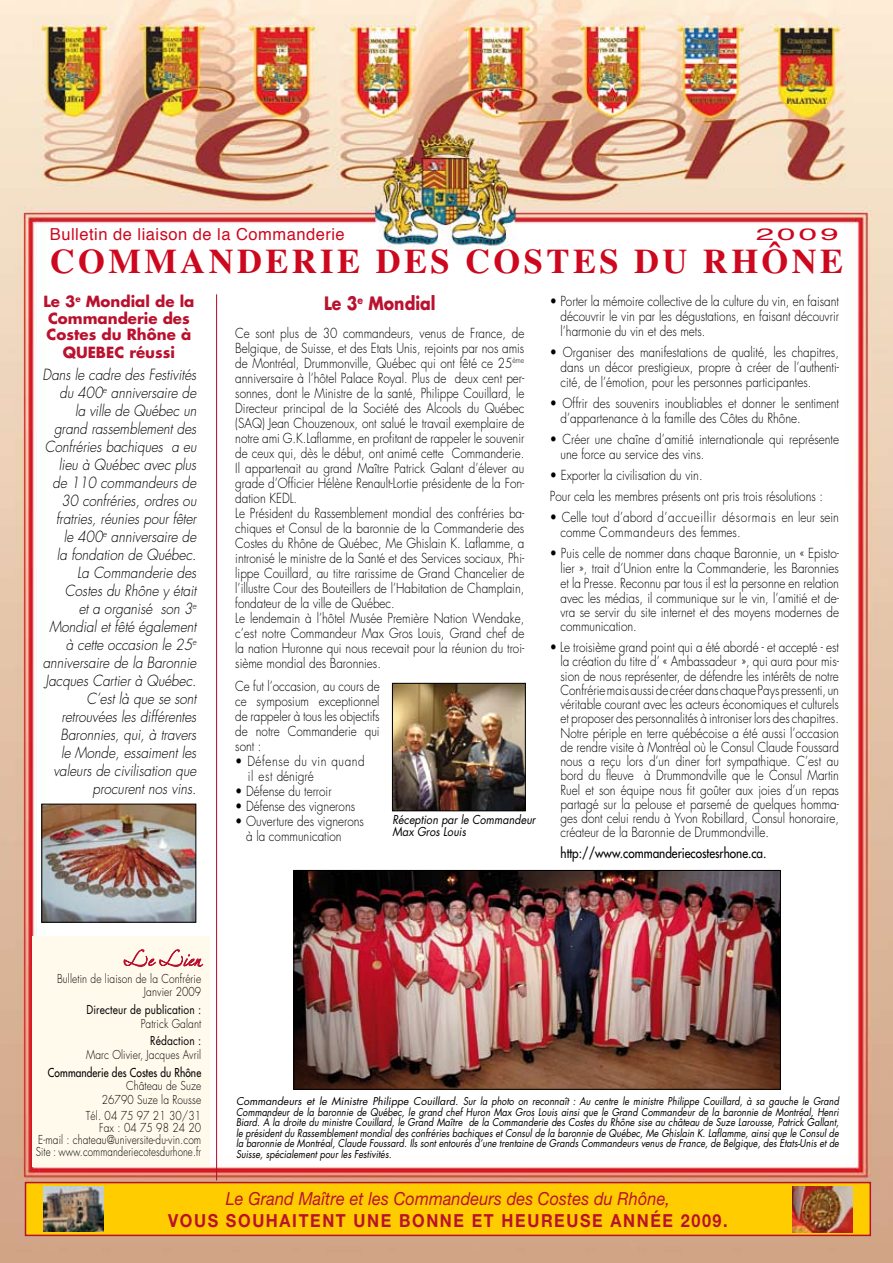
<style>
.page{position:relative;width:893px;height:1263px;background:#fff}
.page>*{position:absolute;margin:0;border:0;box-sizing:border-box;transform-origin:0 0}
.t1{font:700 34.5px "Times";letter-spacing:.1em;color:#cd071e}
.t2{font:italic 18px "Helvetica Neue";letter-spacing:.01em;color:#ba112e;scale:.9 1}
.t3{font:700 18px "Helvetica Neue";letter-spacing:.1em;color:#ba112e;scale:.9 1}
.t4{font:700 18px "Futura";color:#ba112e;scale:.87 1}
.t5{font:16.5px "Helvetica";letter-spacing:.03em;color:#cd071e}
.t6{font:16.5px "Helvetica";letter-spacing:.03em;color:#cd071e;scale:2 1}
.t7{font:italic 300 15px/18px "Futura";color:#000;text-align:right;scale:.9 1}
.t8{font:700 15px/16.5px "Futura";color:#ba112e}
.t9{font:300 13.5px/15px "Futura";color:#000;scale:.87 1}
.t10{font:300 13.5px/15px "Futura";letter-spacing:.04em;color:#000;scale:.87 1}
.t11{font:13.5px "Futura";color:#000;scale:.87 1}
.t12{font:300 13.5px/15px "Futura";letter-spacing:.05em;color:#000;scale:.87 1}
.t13{font:300 12px/12px "Futura";letter-spacing:.01em;color:#000;text-align:right;scale:.85 1}
.t14{font:italic 12px/12px "Futura";color:#000;scale:.9 1}
.t15{font:12px "Futura";letter-spacing:.01em;color:#000;scale:.85 1}
.t16{font:12px "Futura";letter-spacing:.01em;color:#000;scale:.84 1}
.t17{font:italic 10.5px/10.5px "Futura";color:#000;text-align:justify}
</style>
<div class="page">
<img style="left:0;top:0;width:893px;height:1263px">
<hr style="left:216px;top:294px;width:1px;height:886px;background:#ba112e">
<div style="left:33px;top:936px;width:177px;height:231px;background:#fffaeb"></div>
<svg style="left:124px;top:949px;width:79px;height:18px"></svg>
<div style="left:26px;top:1182px;width:844px;height:53px;background:#fc0"></div>
<div style="left:25px;top:1182px;width:846px;height:54px;border:2px solid #ba112e"></div>
<img style="left:43px;top:806px;width:151px;height:114px">
<div style="left:41px;top:804px;width:155px;height:118px;border:1px solid #000"></div>
<img style="left:295px;top:872px;width:484px;height:216px">
<div style="left:293px;top:870px;width:488px;height:220px;border:1px solid #000"></div>
<img style="left:394px;top:685px;width:130px;height:124px">
<div style="left:392px;top:683px;width:134px;height:128px;border:1px solid #000"></div>
<img style="left:44px;top:1186px;width:60px;height:45px">
<img style="left:793px;top:1186px;width:60px;height:46px">
<p class="t5" style="left:50px;top:220px;width:296px">Bulletin de liaison de la Commanderie</p>
<p class="t6" style="left:756px;top:220px;width:43px">2009</p>
<h1 class="t1" style="left:50px;top:241px;width:769px">COMMANDERIE DES COSTES DU Rhône</h1>
<p class="t8" style="left:43px;top:293px;width:153px">Le 3<sup>e</sup> Mondial de la<br>Commanderie des<br>Costes du Rhône à</p>
<p class="t8" style="left:63px;top:344px;width:114px">QUEBEC réussi</p>
<p class="t7" style="left:43px;top:366px;width:172px">Dans le cadre des Festivités du 400<sup>e</sup> anniversaire de<br>la ville de Québec un grand rassemblement des<br>Confréries bachiques a eu lieu à Québec avec plus de 110 commandeurs de<br>30 confréries, ordres ou fratries, réunies pour fêter<br>le 400<sup>e</sup> anniversaire de<br>la fondation de Québec.<br>La Commanderie des<br>Costes du Rhône y était<br>et a organisé son 3<sup>e<br></sup>Mondial et fêté également à cette occasion le 25<sup>e </sup>anniversaire de la Baronnie<br>Jacques Cartier à Québec.<br>C’est là que se sont retrouvées les différentes<br>Baronnies, qui, à travers<br>le Monde, essaiment les valeurs de civilisation que procurent nos vins.</p>
<h2 class="t4" style="left:324px;top:291px;width:129px">Le 3<sup>e</sup> Mondial</h2>
<p class="t9" style="left:235px;top:326px;width:334px">Ce sont plus de 30 commandeurs, venus de France, de Belgique, de Suisse, et des Etats Unis, rejoints par nos amis de Montréal, Drummonville, Québec qui ont fêté ce 25<sup>ème </sup>anniversaire à l’hôtel Palace Royal. Plus de deux cent per&shy;sonnes, dont le Ministre de la santé, Philippe Couillard, le Directeur principal de la Société des Alcools du Québec (SAQ) Jean Chouzenoux, ont salué le travail exemplaire de notre ami G.K.Laflamme, en profitant de rappeler le souvenir de ceux qui, dès le début, ont animé cette Commanderie.<br>Il appartenait au grand Maître Patrick Galant d’élever au grade d’Officier Hélène Renault-Lortie présidente de la Fon&shy;dation KEDL.<br>Le Président du Rassemblement mondial des confréries ba&shy;chiques et Consul de la baronnie de la Commanderie des Costes du Rhône de Québec, Me Ghislain K. Laflamme, a intronisé le ministre de la Santé et des Services sociaux, Phi&shy;lippe Couillard, au titre rarissime de Grand Chancelier de l’illustre Cour des Bouteillers de l’Habitation de Champlain, fondateur de la ville de Québec.<br>Le lendemain à l’hôtel Musée Première Nation Wendake, c’est notre Commandeur Max Gros Louis, Grand chef de la nation Huronne qui nous recevait pour la réunion du troi&shy;sième mondial des Baronnies.</p>
<p class="t9" style="left:235px;top:679px;width:167px;text-align:justify">Ce fut l’occasion, au cours de ce symposium exceptionnel de rappeler à tous les objectifs de notre Commanderie qui sont :</p>
<p class="t12" style="left:248px;top:754px;width:136px;text-indent:-13px">• Défense du vin quand il est dénigré</p>
<p class="t9" style="left:235px;top:784px;width:112px">• Défense du terroir</p>
<p class="t9" style="left:235px;top:799px;width:139px">• Défense des vignerons</p>
<p class="t9" style="left:246px;top:814px;width:137px;text-indent:-11px">• Ouverture des vignerons à la communication</p>
<p class="t14" style="left:392px;top:814px;width:160px">Réception par le Commandeur<br>Max Gros Louis</p>
<p class="t9" style="left:560px;top:294px;width:322px;text-align:justify;text-indent:-11px">• Porter la mémoire collective de la culture du vin, en faisant découvrir le vin par les dégustations, en faisant découvrir l’harmonie du vin et des mets.</p>
<p class="t9" style="left:560px;top:345px;width:322px;text-align:justify;text-indent:-11px">• Organiser des manifestations de qualité, les chapitres, dans un décor prestigieux, propre à créer de l’authenti&shy;cité, de l’émotion, pour les personnes participantes.</p>
<p class="t9" style="left:560px;top:396px;width:322px;text-indent:-11px">• Offrir des souvenirs inoubliables et donner le sentiment d’appartenance à la famille des Côtes du Rhône.</p>
<p class="t9" style="left:560px;top:432px;width:322px;text-indent:-11px">• Créer une chaîne d’amitié internationale qui représente une force au service des vins.</p>
<p class="t9" style="left:550px;top:465px;width:316px;line-height:21px">• Exporter la civilisation du vin.<br>Pour cela les membres présents ont pris trois résolutions :</p>
<p class="t10" style="left:560px;top:510px;width:322px;text-indent:-11px">• Celle tout d’abord d’accueillir désormais en leur sein comme Commandeurs des femmes.</p>
<p class="t9" style="left:560px;top:546px;width:322px;line-height:14.5px;text-align:justify;text-indent:-11px">• Puis celle de nommer dans chaque Baronnie, un « Episto&shy;lier », trait d’Union entre la Commanderie, les Baronnies et la Presse. Reconnu par tous il est la personne en relation avec les médias, il communique sur le vin, l’amitié et de&shy;vra se servir du site internet et des moyens modernes de communication.</p>
<p class="t9" style="left:560px;top:640px;width:322px;line-height:14.2px;text-align:justify;text-indent:-11px">• Le troisième grand point qui a été abordé - et accepté - est la création du titre d’ « Ambassadeur », qui aura pour mis&shy;sion de nous représenter, de défendre les intérêts de notre Confrérie mais aussi de créer dans chaque Pays pressenti, un véritable courant avec les acteurs économiques et culturels et proposer des personnalités à introniser lors des chapitres.<br>Notre périple en terre québécoise a été aussi l’occasion de rendre visite à Montréal où le Consul Claude Foussard nous a reçu lors d’un diner fort sympathique. C’est au bord du fleuve à Drummondville que le Consul Martin Ruel et son équipe nous fit goûter aux joies d’un repas partagé sur la pelouse et parsemé de quelques homma&shy;ges dont celui rendu à Yvon Robillard, Consul honoraire, créateur de la Baronnie de Drummondville.</p>
<p class="t11" style="left:560px;top:844px;width:238px">http://www.commanderiecostesrhone.ca.</p>
<p class="t13" style="left:57px;top:972px;width:171px;line-height:13.5px">Bulletin de liaison de la Confrérie<br>Janvier 2009</p>
<p class="t15" style="left:86px;top:1001px;width:137px">Directeur de publication :</p>
<p class="t13" style="left:141px;top:1017px;width:73px">Patrick Galant</p>
<p class="t15" style="left:150px;top:1033px;width:61px">Rédaction :</p>
<p class="t13" style="left:86px;top:1049px;width:137px">Marc Olivier, Jacques Avril</p>
<p class="t16" style="left:48px;top:1064px;width:184px">Commanderie des Costes du Rhône</p>
<p class="t13" style="left:102px;top:1079px;width:119px;line-height:13.5px">Château de Suze<br>26790 Suze la Rousse</p>
<p class="t13" style="left:36px;top:1110px;width:196px">Tél. 04 75 97 21 30/31<br>Fax : 04 75 98 24 20<br>E-mail : chateau@universite-du-vin.com<br>Site : www.commanderiecotesdurhone.fr</p>
<p class="t17" style="left:236px;top:1096px;width:604px">Commandeurs et le Ministre Philippe Couillard. Sur la photo on reconnaît : Au centre le ministre Philippe Couillard, à sa gauche le Grand Commandeur de la baronnie de Québec, le grand chef Huron Max Gros Louis ainsi que le Grand Commandeur de la baronnie de Montréal, Henri Biard. À la droite du ministre Couillard, le Grand Maître de la Commanderie des Costes du Rhône sise au château de Suze Larousse, Patrick Gallant, le président du Rassemblement mondial des confréries bachiques et Consul de la baronnie de Québec, Me Ghislain K. Laflamme, ainsi que le Consul de la baronnie de Montréal, Claude Foussard. Ils sont entourés d’une trentaine de Grands Commandeurs venus de France, de Belgique, des États-Unis et de Suisse, spécialement pour les Festivités.</p>
<h2 class="t2" style="left:226px;top:1188px;width:495px">Le Grand Maître et les Commandeurs des Costes du Rhône,</h2>
<h2 class="t3" style="left:168px;top:1210px;width:623px">VOUS SOUHAITENT UNE BONN E ET HEUREUSE ANN ÉE 2009.</h2>
</div>
